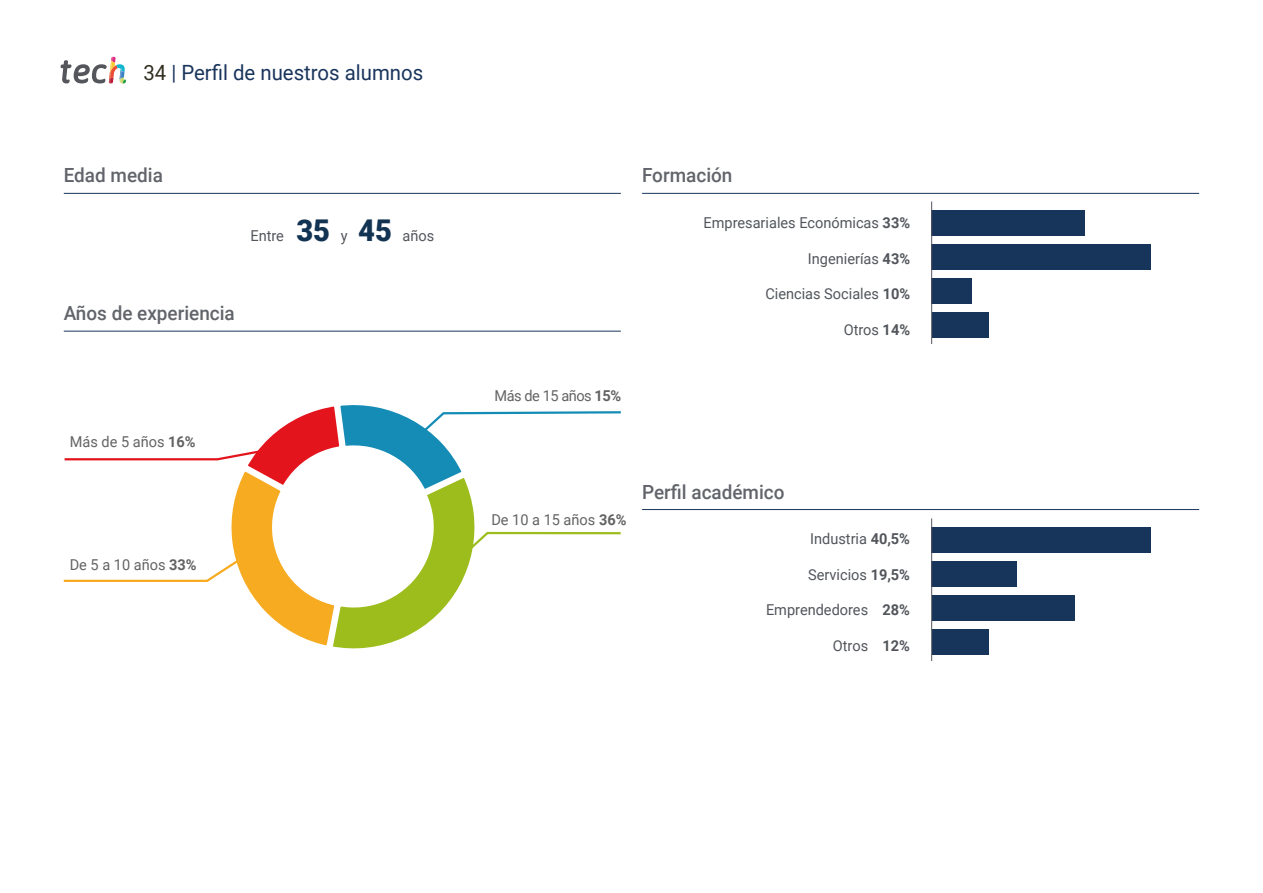
<style>
.page{position:relative;width:1263px;height:893px;background:#fff}
.page>*{position:absolute;margin:0;border:0;box-sizing:border-box;transform-origin:0 0}
.t1{font:21px "Roboto";color:#1a355c}
.t2{font:500 19.5px "Roboto";color:#61646a}
.t3{font:15px "Roboto";color:#52555b}
.t4{font:15px "Roboto";color:#636363}
.t5{font:15px "Roboto";letter-spacing:-.03em;color:#636363}
.s1{color:#312e20}
.s2{font-weight:900;font-size:30px;color:#123352}
.s3{font-weight:700}
</style>
<div class="page">
<svg style="left:61px;top:57px;width:65px;height:27px"></svg>
<hr style="left:64px;top:193px;width:557px;height:1px;background:#17355b">
<hr style="left:64px;top:331px;width:557px;height:1px;background:#17355b">
<hr style="left:642px;top:193px;width:557px;height:1px;background:#17355b">
<hr style="left:642px;top:509px;width:557px;height:1px;background:#17355b">
<svg style="left:63px;top:405px;width:558px;height:244px"></svg>
<div style="left:932px;top:278px;width:40px;height:25px;background:#17355b"></div>
<div style="left:932px;top:210px;width:153px;height:25px;background:#17355b"></div>
<div style="left:932px;top:244px;width:219px;height:25px;background:#17355b"></div>
<div style="left:932px;top:312px;width:57px;height:25px;background:#17355b"></div>
<hr style="left:931px;top:201px;width:1px;height:143px;background:#52555b">
<div style="left:932px;top:595px;width:142px;height:25px;background:#17355b"></div>
<div style="left:932px;top:527px;width:219px;height:25px;background:#17355b"></div>
<div style="left:932px;top:561px;width:85px;height:25px;background:#17355b"></div>
<div style="left:932px;top:629px;width:57px;height:25px;background:#17355b"></div>
<hr style="left:931px;top:518px;width:1px;height:143px;background:#52555b">
<h1 class="t1" style="left:144px;top:57px;width:281px"><span class="s1">34</span> | Perfil de nuestros alumnos</h1>
<h2 class="t2" style="left:64px;top:161px;width:101px">Edad media</h2>
<p class="t3" style="left:250px;top:225px;width:185px">Entre <span class="s2">35</span> y <span class="s2">45</span> años</p>
<h2 class="t2" style="left:64px;top:300px;width:173px">Años de experiencia</h2>
<p class="t4" style="left:70px;top:431px;width:127px">Más de 5 años <span class="s3">16%</span></p>
<p class="t4" style="left:70px;top:555px;width:128px">De 5 a 10 años <span class="s3">33%</span></p>
<p class="t5" style="left:494px;top:385px;width:128px">Más de 15 años <span class="s3">15%</span></p>
<h2 class="t2" style="left:642px;top:161px;width:92px">Formación</h2>
<p class="t3" style="left:703px;top:212px;width:208px">Empresariales Económicas <span class="s3">33%</span></p>
<p class="t3" style="left:808px;top:248px;width:104px">Ingenierías <span class="s3">43%</span></p>
<p class="t3" style="left:765px;top:283px;width:146px">Ciencias Sociales <span class="s3">10%</span></p>
<p class="t3" style="left:844px;top:319px;width:68px">Otros <span class="s3">14%</span></p>
<p class="t4" style="left:491px;top:509px;width:137px">De 10 a 15 años <span class="s3">36%</span></p>
<h2 class="t2" style="left:642px;top:478px;width:144px">Perfil académico</h2>
<p class="t3" style="left:810px;top:528px;width:101px">Industria <span class="s3">40,5%</span></p>
<p class="t3" style="left:808px;top:564px;width:103px">Servicios <span class="s3">19,5%</span></p>
<p class="t3" style="left:766px;top:599px;width:145px">Emprendedores <span class="s3">28%</span></p>
<p class="t3" style="left:833px;top:635px;width:79px">Otros <span class="s3">12%</span></p>
</div>
